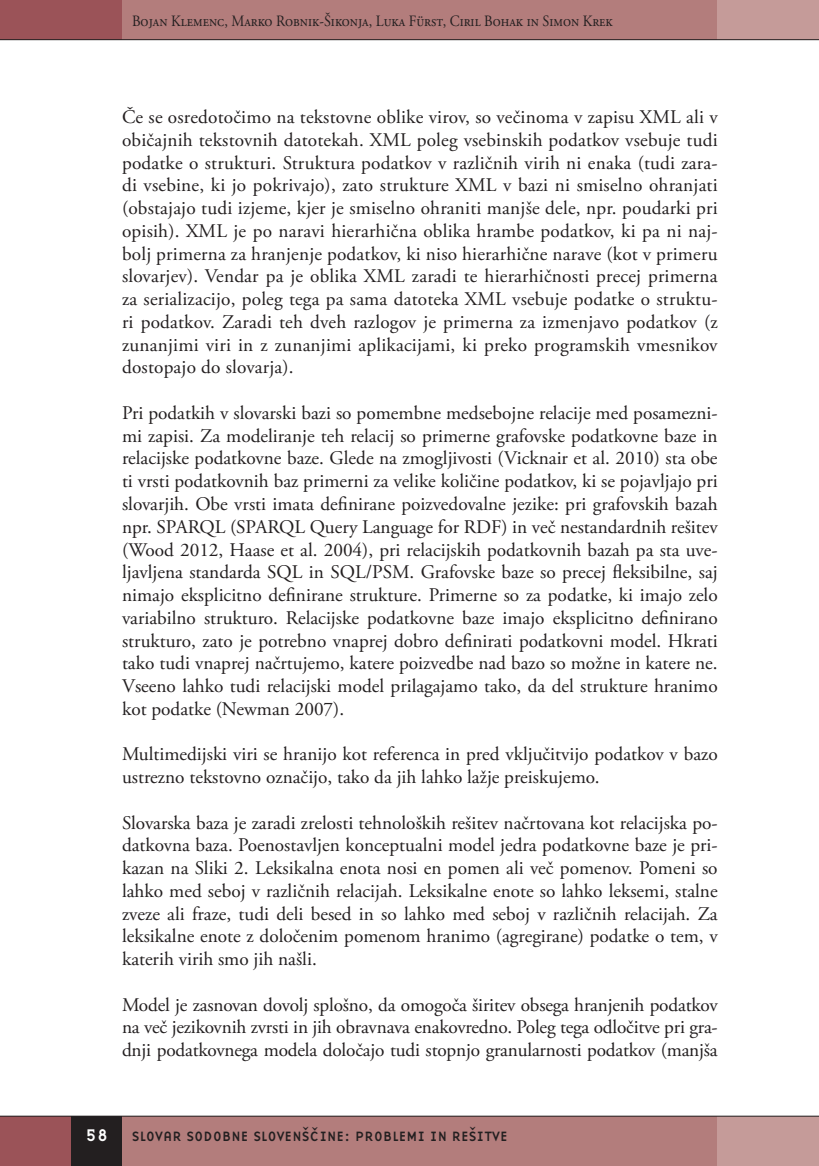
<style>
.page{position:relative;width:819px;height:1166px;background:#fff}
.page>*{position:absolute;margin:0;border:0;box-sizing:border-box;transform-origin:0 0}
.t1{font:19.25px/22.8px "Adobe Garamond Pro";letter-spacing:-.01em;color:#231f20;text-align:justify}
.t2{font:17.5px "Base Nine";color:#fff}
.t3{font:15.75px "Adobe Garamond Pro";color:#231f20;scale:.9 1}
.t4{font:14px "Base Nine";color:#231f20}
</style>
<div class="page">
<div style="left:122px;top:1116px;width:620px;height:50px;background:#b37d7c"></div>
<div style="left:717px;top:1116px;width:101px;height:50px;background:#c59b99"></div>
<div style="left:120px;top:0;width:597px;height:40px;background:#b37d7c"></div>
<div style="left:717px;top:0;width:101px;height:40px;background:#c59b99"></div>
<div style="left:0;top:1116px;width:71px;height:50px;background:#9b5358"></div>
<div style="left:71px;top:1116px;width:51px;height:50px;background:#231f20"></div>
<div style="left:0;top:0;width:122px;height:40px;background:#9b5358"></div>
<hr style="left:0;top:39px;width:818px;height:1px;background:#231f20">
<hr style="left:0;top:1116px;width:818px;height:1px;background:#231f20">
<p class="t3" style="left:132px;top:11px;width:535px">Bojan Klemenc, Marko Robnik-Šikonja, Luka Fürst, Ciril Bohak in Simon Krek</p>
<p class="t1" style="left:122px;top:106px;width:597px">Če se osredotočimo na tekstovne oblike virov, so večinoma v zapisu XML ali v običajnih tekstovnih datotekah. XML poleg vsebinskih podatkov vsebuje tudi podatke o strukturi. Struktura podatkov v različnih virih ni enaka (tudi zara&shy;di vsebine, ki jo pokrivajo), zato strukture XML v bazi ni smiselno ohranjati (obstajajo tudi izjeme, kjer je smiselno ohraniti manjše dele, npr. poudarki pri opisih). XML je po naravi hierarhična oblika hrambe podatkov, ki pa ni naj&shy;bolj primerna za hranjenje podatkov, ki niso hierarhične narave (kot v primeru slovarjev). Vendar pa je oblika XML zaradi te hierarhičnosti precej primerna za serializacijo, poleg tega pa sama datoteka XML vsebuje podatke o struktu&shy;ri podatkov. Zaradi teh dveh razlogov je primerna za izmenjavo podatkov (z zunanjimi viri in z zunanjimi aplikacijami, ki preko programskih vmesnikov dostopajo do slovarja).</p>
<p class="t1" style="left:122px;top:402px;width:597px">Pri podatkih v slovarski bazi so pomembne medsebojne relacije med posamezni&shy;mi zapisi. Za modeliranje teh relacij so primerne grafovske podatkovne baze in relacijske podatkovne baze. Glede na zmogljivosti (Vicknair et al. 2010) sta obe ti vrsti podatkovnih baz primerni za velike količine podatkov, ki se pojavljajo pri slovarjih. Obe vrsti imata definirane poizvedovalne jezike: pri grafovskih bazah npr. SPARQL (SPARQL Query Language for RDF) in več nestandardnih rešitev (Wood 2012, Haase et al. 2004), pri relacijskih podatkovnih bazah pa sta uve&shy;ljavljena standarda SQL in SQL/PSM. Grafovske baze so precej fleksibilne, saj nimajo eksplicitno definirane strukture. Primerne so za podatke, ki imajo zelo variabilno strukturo. Relacijske podatkovne baze imajo eksplicitno definirano strukturo, zato je potrebno vnaprej dobro definirati podatkovni model. Hkrati tako tudi vnaprej načrtujemo, katere poizvedbe nad bazo so možne in katere ne.<br>Vseeno lahko tudi relacijski model prilagajamo tako, da del strukture hranimo kot podatke (Newman 2007).</p>
<p class="t1" style="left:122px;top:743px;width:597px">Multimedijski viri se hranijo kot referenca in pred vključitvijo podatkov v bazo ustrezno tekstovno označijo, tako da jih lahko lažje preiskujemo.</p>
<p class="t1" style="left:122px;top:812px;width:597px">Slovarska baza je zaradi zrelosti tehnoloških rešitev načrtovana kot relacijska po&shy;datkovna baza. Poenostavljen konceptualni model jedra podatkovne baze je pri&shy;kazan na Sliki 2. Leksikalna enota nosi en pomen ali več pomenov. Pomeni so lahko med seboj v različnih relacijah. Leksikalne enote so lahko leksemi, stalne zveze ali fraze, tudi deli besed in so lahko med seboj v različnih relacijah. Za leksikalne enote z določenim pomenom hranimo (agregirane) podatke o tem, v katerih virih smo jih našli.</p>
<p class="t1" style="left:122px;top:994px;width:597px">Model je zasnovan dovolj splošno, da omogoča širitev obsega hranjenih podatkov na več jezikovnih zvrsti in jih obravnava enakovredno. Poleg tega odločitve pri gra&shy;dnji podatkovnega modela določajo tudi stopnjo granularnosti podatkov (manjša</p>
<p class="t2" style="left:85px;top:1123px;width:25px">58</p>
<p class="t4" style="left:132px;top:1126px;width:377px">SLOVAR SODOBNE SLOVENŠCˇINE: PROBLEMI IN REŠITVE</p>
</div>
